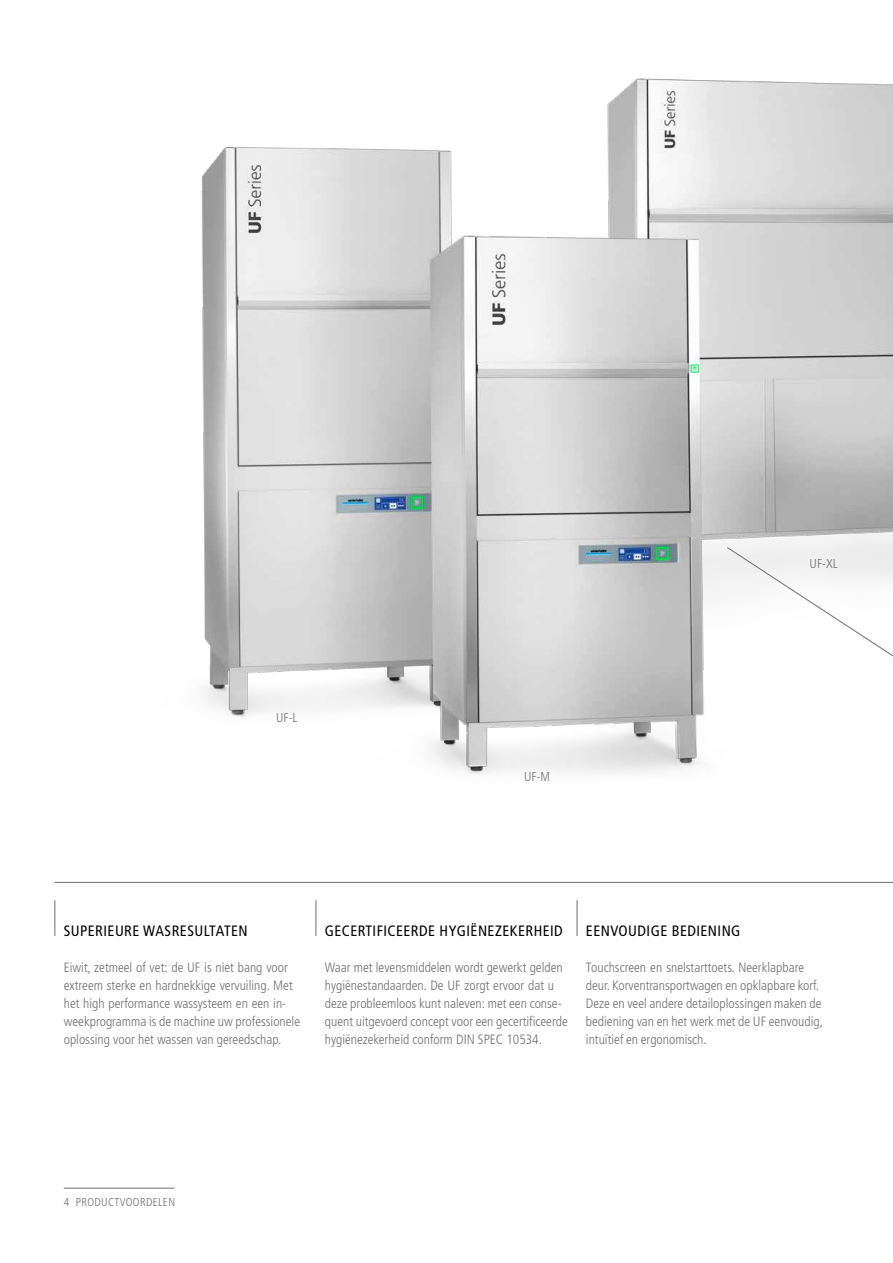
<style>
.page{position:relative;width:893px;height:1263px;background:#fff}
.page>*{position:absolute;margin:0;border:0;box-sizing:border-box;transform-origin:0 0}
.t1{font:condensed 15px "Frutiger LT Pro";letter-spacing:.03em;color:#000}
.t2{font:300 condensed 13.5px/18px "Frutiger LT Pro";color:#6f6f6e}
.t3{font:300 condensed 12.9px "Frutiger LT Pro";color:#6f6f6e}
.t4{font:300 condensed 11.4px "Frutiger LT Pro";letter-spacing:.03em;color:#6f6f6e}
</style>
<div class="page">
<img style="left:201px;top:78px;width:692px;height:696px">
<hr style="left:577px;top:900px;width:1px;height:36px;background:#6f6f6e">
<hr style="left:55px;top:900px;width:1px;height:36px;background:#6f6f6e">
<hr style="left:316px;top:900px;width:1px;height:36px;background:#6f6f6e">
<hr style="left:55px;top:882px;width:838px;height:1px;background:#6f6f6e">
<svg style="left:727px;top:547px;width:166px;height:173px"></svg>
<hr style="left:64px;top:1188px;width:110px;height:1px;background:#6f6f6e">
<p class="t3" style="left:810px;top:556px;width:30px">UF-XL</p>
<p class="t3" style="left:276px;top:710px;width:23px">UF-L</p>
<p class="t3" style="left:524px;top:769px;width:27px">UF-M</p>
<p class="t1" style="left:64px;top:922px;width:185px">SUPERIEURE WASRESULTATEN</p>
<p class="t2" style="left:64px;top:958px;width:238px">Eiwit, zetmeel of vet: de UF is niet bang voor extreem sterke en hardnekkige vervuiling. Met het high performance wassysteem en een in&shy;weekprogramma is de machine uw professionele oplossing voor het wassen van gereedschap.</p>
<p class="t1" style="left:325px;top:922px;width:239px">GECERTIFICEERDE HYGIËNEZEKERHEID</p>
<p class="t2" style="left:325px;top:958px;width:244px">Waar met levensmiddelen wordt gewerkt gelden hygiënestandaarden. De UF zorgt ervoor dat u deze probleemloos kunt naleven: met een conse&shy;quent uitgevoerd concept voor een gecertificeerde hygiënezekerheid conform DIN SPEC 10534.</p>
<p class="t1" style="left:586px;top:922px;width:156px">EENVOUDIGE BEDIENING</p>
<p class="t2" style="left:586px;top:958px;width:238px">Touchscreen en snelstarttoets. Neerklapbare deur. Korventransportwagen en opklapbare korf.<br>Deze en veel andere detailoplossingen maken de bediening van en het werk met de UF eenvoudig, intuïtief en ergonomisch.</p>
<p class="t4" style="left:64px;top:1196px;width:113px">4 PRODUCTVOORDELEN</p>
</div>
